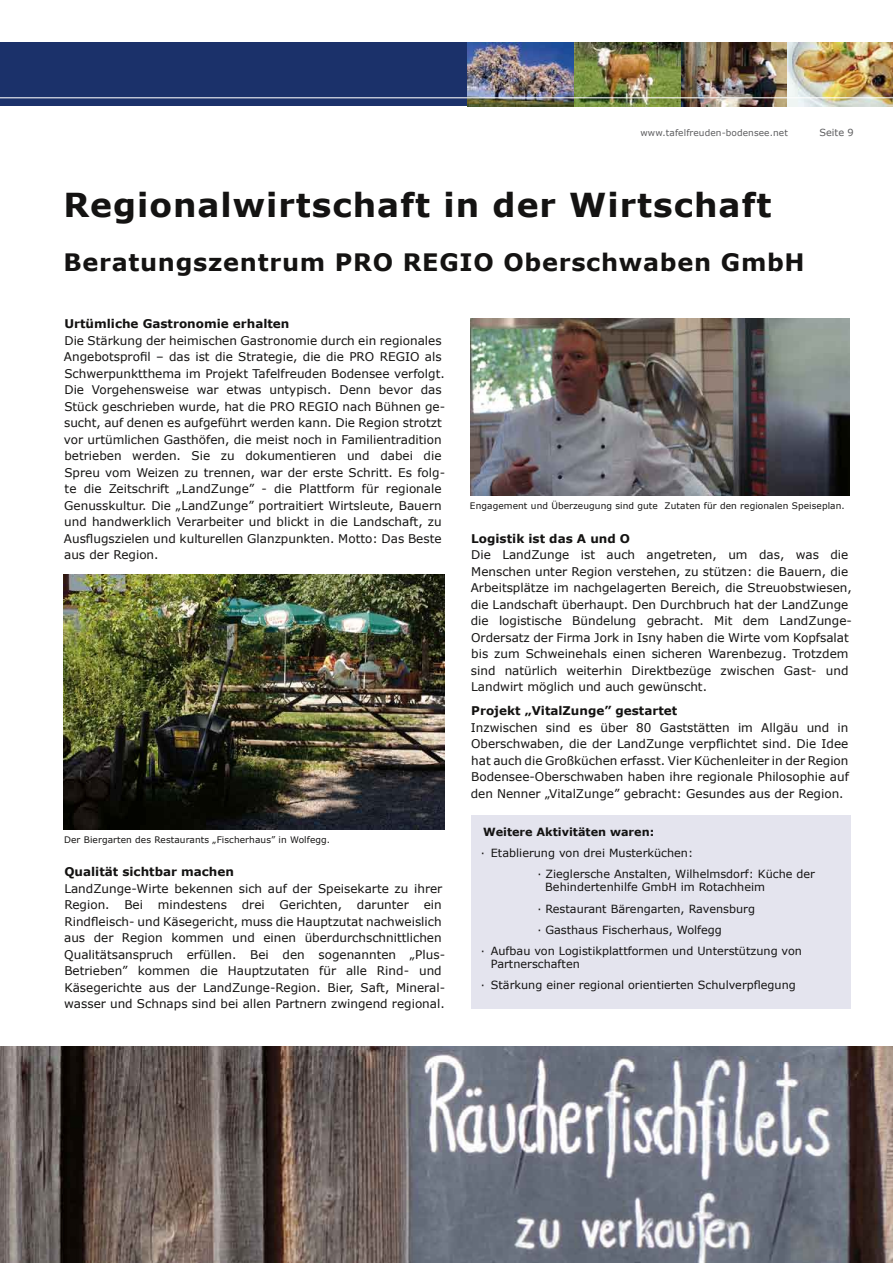
<style>
.page{position:relative;width:893px;height:1263px;background:#fff}
.page>*{position:absolute;margin:0;border:0;box-sizing:border-box;transform-origin:0 0}
.t1{font:700 33px "Verdana";letter-spacing:.03em;color:#141312}
.t2{font:700 24px "Verdana";letter-spacing:.03em;color:#141312}
.t3{font:12px/16.5px "Verdana";color:#141312}
.t4{font:700 12px "Verdana";color:#141312}
.t5{font:11.25px/21px "Verdana";color:#141312}
.t6{font:700 11.25px "Verdana";color:#141312}
.t7{font:9.75px "Verdana";color:#5c5c5e}
.t8{font:9px "Verdana";letter-spacing:.01em;color:#141312}
.t9{font:9px "Verdana";letter-spacing:.01em;color:#5c5c5e}
</style>
<div class="page">
<div style="left:0;top:43px;width:468px;height:63px;background:#1b316a"></div>
<img style="left:468px;top:43px;width:425px;height:63px">
<hr style="left:0;top:97px;width:893px;height:1px;background:#fff">
<img style="left:0;top:1046px;width:893px;height:217px">
<div style="left:471px;top:815px;width:379px;height:193px;background:#e4e4ee"></div>
<img style="left:64px;top:574px;width:380px;height:255px">
<img style="left:471px;top:319px;width:379px;height:176px">
<p class="t9" style="left:640px;top:127px;width:149px">www.tafelfreuden-bodensee.net</p>
<p class="t7" style="left:819px;top:126px;width:36px">Seite 9</p>
<h1 class="t1" style="left:63px;top:184px;width:710px">Regionalwirtschaft in der Wirtschaft</h1>
<h2 class="t2" style="left:63px;top:247px;width:743px">Beratungszentrum PRO REGIO Oberschwaben GmbH</h2>
<p class="t4" style="left:64px;top:316px;width:227px">Urtümliche Gastronomie erhalten</p>
<p class="t3" style="left:64px;top:332px;width:383px">Die Stärkung der heimischen Gastronomie durch ein regionales Angebotsprofil – das ist die Strategie, die die PRO REGIO als Schwerpunktthema im Projekt Tafelfreuden Bodensee verfolgt.<br>Die Vorgehensweise war etwas untypisch. Denn bevor das Stück geschrieben wurde, hat die PRO REGIO nach Bühnen ge&shy;sucht, auf denen es aufgeführt werden kann. Die Region strotzt vor urtümlichen Gasthöfen, die meist noch in Familientradition betrieben werden. Sie zu dokumentieren und dabei die Spreu vom Weizen zu trennen, war der erste Schritt. Es folg&shy;te die Zeitschrift „LandZunge” - die Plattform für regionale Genusskultur. Die „LandZunge” portraitiert Wirtsleute, Bauern und handwerklich Verarbeiter und blickt in die Landschaft, zu Ausflugszielen und kulturellen Glanzpunkten. Motto: Das Beste aus der Region.</p>
<p class="t8" style="left:64px;top:833px;width:268px">Der Biergarten des Restaurants „Fischerhaus” in Wolfegg.</p>
<p class="t4" style="left:64px;top:864px;width:171px">Qualität sichtbar machen</p>
<p class="t3" style="left:64px;top:879px;width:382px">LandZunge-Wirte bekennen sich auf der Speisekarte zu ihrer Region. Bei mindestens drei Gerichten, darunter ein Rindfleisch- und Käsegericht, muss die Hauptzutat nachweislich aus der Region kommen und einen überdurchschnittlichen Qualitätsanspruch erfüllen. Bei den sogenannten „Plus-Betrieben” kommen die Hauptzutaten für alle Rind- und Käsegerichte aus der LandZunge-Region. Bier, Saft, Mineral&shy;wasser und Schnaps sind bei allen Partnern zwingend regional.</p>
<p class="t8" style="left:470px;top:500px;width:376px">Engagement und Überzeugung sind gute Zutaten für den regionalen Speiseplan.</p>
<p class="t4" style="left:471px;top:531px;width:160px">Logistik ist das A und O</p>
<p class="t3" style="left:471px;top:546px;width:383px">Die LandZunge ist auch angetreten, um das, was die Menschen unter Region verstehen, zu stützen: die Bauern, die Arbeitsplätze im nachgelagerten Bereich, die Streuobstwiesen, die Landschaft überhaupt. Den Durchbruch hat der LandZunge die logistische Bündelung gebracht. Mit dem LandZunge-Ordersatz der Firma Jork in Isny haben die Wirte vom Kopfsalat bis zum Schweinehals einen sicheren Warenbezug. Trotzdem sind natürlich weiterhin Direktbezüge zwischen Gast- und Landwirt möglich und auch gewünscht.</p>
<p class="t4" style="left:471px;top:703px;width:208px">Projekt „VitalZunge” gestartet</p>
<p class="t3" style="left:471px;top:719px;width:380px;text-align:justify">Inzwischen sind es über 80 Gaststätten im Allgäu und in Oberschwaben, die der LandZunge verpflichtet sind. Die Idee hat auch die Großküchen erfasst. Vier Küchenleiter in der Region Bodensee-Oberschwaben haben ihre regionale Philosophie auf den Nenner „VitalZunge” gebracht: Gesundes aus der Region.</p>
<p class="t6" style="left:483px;top:825px;width:173px">Weitere Aktivitäten waren:</p>
<p class="t5" style="left:537px;top:842px;width:279px;text-indent:-56px">∙ Etablierung von drei Musterküchen:<br>∙ Zieglersche Anstalten, Wilhelmsdorf: Küche der</p>
<p class="t5" style="left:545px;top:876px;width:221px">Behindertenhilfe GmbH im Rotachheim</p>
<p class="t5" style="left:537px;top:897px;width:219px">∙ Restaurant Bärengarten, Ravensburg</p>
<p class="t5" style="left:537px;top:918px;width:186px">∙ Gasthaus Fischerhaus, Wolfegg</p>
<p class="t5" style="left:481px;top:939px;width:323px">∙ Aufbau von Logistikplattformen und Unterstützung von</p>
<p class="t5" style="left:481px;top:953px;width:316px;text-indent:10px">Partnerschaften<br>∙ Stärkung einer regional orientierten Schulverpflegung</p>
</div>
